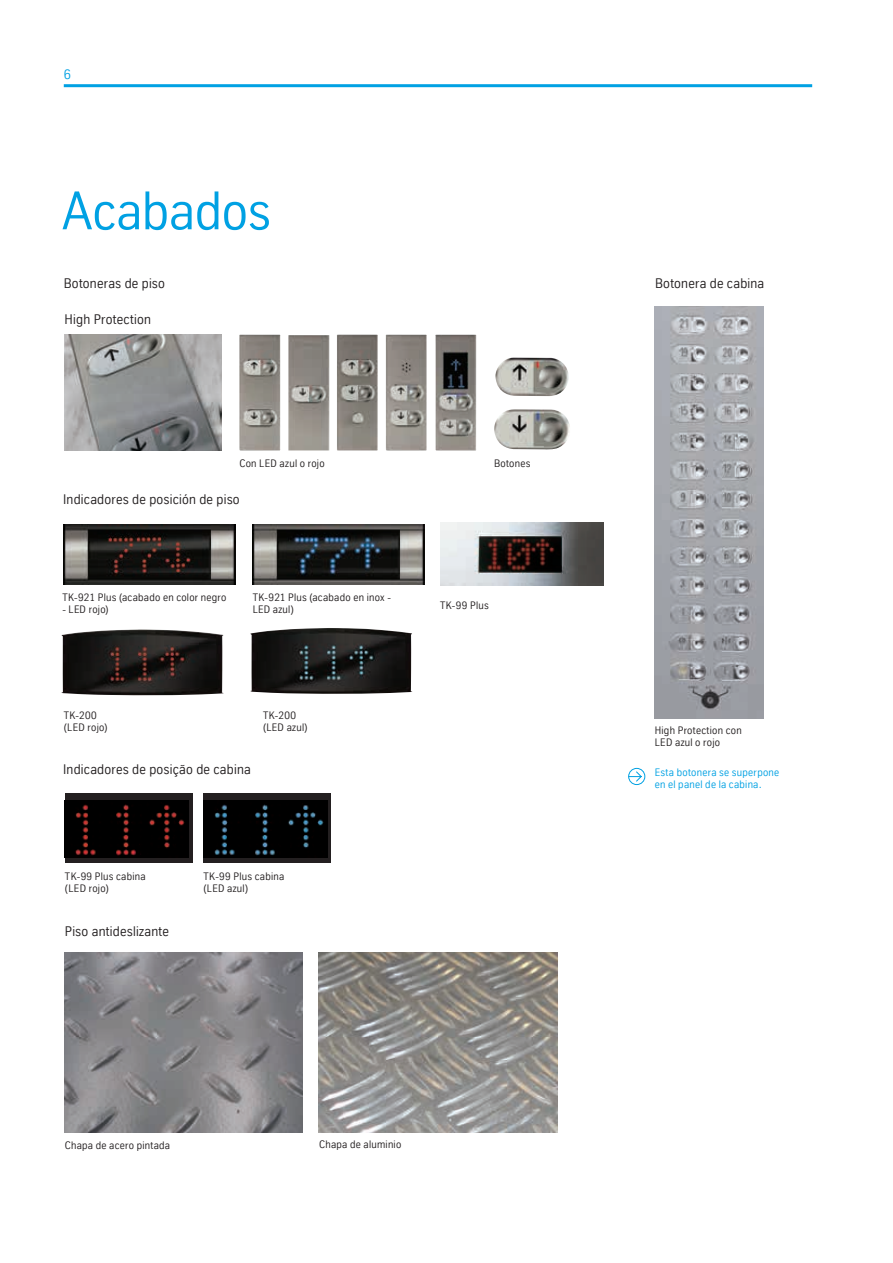
<style>
.page{position:relative;width:893px;height:1263px;background:#fff}
.page>*{position:absolute;margin:0;border:0;box-sizing:border-box;transform-origin:0 0}
.t1{font:52.5px "TK Type";letter-spacing:-.005em;color:#00a1e3}
.t2{font:13.5px "TK Type";letter-spacing:.015em;color:#231f20}
.t3{font:13.5px "TK Type";color:#00a1e3}
.t4{font:10.5px/12px "TK Type";letter-spacing:.025em;color:#231f20}
.t5{font:10.5px/12px "TK Type";letter-spacing:.025em;color:#00a1e3}
</style>
<div class="page">
<hr style="left:64px;top:84px;width:748px;height:3px;background:#00a1e3">
<img style="left:64px;top:952px;width:238px;height:181px">
<img style="left:319px;top:952px;width:238px;height:181px">
<img style="left:440px;top:522px;width:164px;height:63px">
<img style="left:63px;top:525px;width:172px;height:59px">
<img style="left:253px;top:525px;width:171px;height:59px">
<img style="left:495px;top:357px;width:74px;height:39px">
<img style="left:494px;top:409px;width:76px;height:41px">
<img style="left:65px;top:335px;width:156px;height:115px">
<img style="left:337px;top:335px;width:41px;height:115px">
<img style="left:288px;top:335px;width:41px;height:115px">
<img style="left:239px;top:335px;width:41px;height:115px">
<img style="left:386px;top:335px;width:41px;height:115px">
<img style="left:435px;top:335px;width:41px;height:115px">
<img style="left:655px;top:306px;width:108px;height:412px">
<div style="left:628px;top:768px;width:17px;height:17px;border:1px solid #00a1e3;border-radius:50%"></div>
<svg style="left:628px;top:771px;width:14px;height:11px"></svg>
<div style="left:65px;top:793px;width:127px;height:70px;background:#231f20"></div>
<img style="left:65px;top:800px;width:124px;height:57px">
<div style="left:204px;top:793px;width:127px;height:70px;background:#231f20"></div>
<img style="left:204px;top:800px;width:123px;height:57px">
<img style="left:61px;top:629px;width:163px;height:66px">
<img style="left:250px;top:628px;width:162px;height:66px">
<p class="t3" style="left:64px;top:66px;width:9px">6</p>
<h1 class="t1" style="left:62px;top:182px;width:210px">Acabados</h1>
<p class="t2" style="left:64px;top:276px;width:103px">Botoneras de piso</p>
<p class="t2" style="left:65px;top:312px;width:88px">High Protection</p>
<p class="t4" style="left:239px;top:457px;width:87px">Con LED azul o rojo</p>
<p class="t4" style="left:494px;top:457px;width:38px">Botones</p>
<p class="t2" style="left:63px;top:492px;width:178px">Indicadores de posición de piso</p>
<p class="t4" style="left:62px;top:591px;width:166px">TK-921 Plus (acabado en color negro</p>
<p class="t4" style="left:62px;top:603px;width:48px">- LED rojo)</p>
<p class="t4" style="left:253px;top:591px;width:140px">TK-921 Plus (acabado en inox -<br>LED azul)</p>
<p class="t4" style="left:64px;top:709px;width:45px">TK-200 (LED rojo)</p>
<p class="t4" style="left:263px;top:709px;width:46px">TK-200 (LED azul)</p>
<p class="t2" style="left:63px;top:762px;width:189px">Indicadores de posição de cabina</p>
<p class="t4" style="left:65px;top:870px;width:82px">TK-99 Plus cabina (LED rojo)</p>
<p class="t4" style="left:204px;top:870px;width:82px">TK-99 Plus cabina (LED azul)</p>
<p class="t2" style="left:65px;top:924px;width:106px">Piso antideslizante</p>
<p class="t4" style="left:440px;top:599px;width:50px">TK-99 Plus</p>
<p class="t4" style="left:65px;top:1139px;width:107px">Chapa de acero pintada</p>
<p class="t4" style="left:319px;top:1139px;width:84px">Chapa de aluminio</p>
<p class="t2" style="left:655px;top:276px;width:111px">Botonera de cabina</p>
<p class="t4" style="left:655px;top:724px;width:88px">High Protection con<br>LED azul o rojo</p>
<p class="t5" style="left:655px;top:766px;width:126px">Esta botonera se superpone en el panel de la cabina.</p>
</div>
